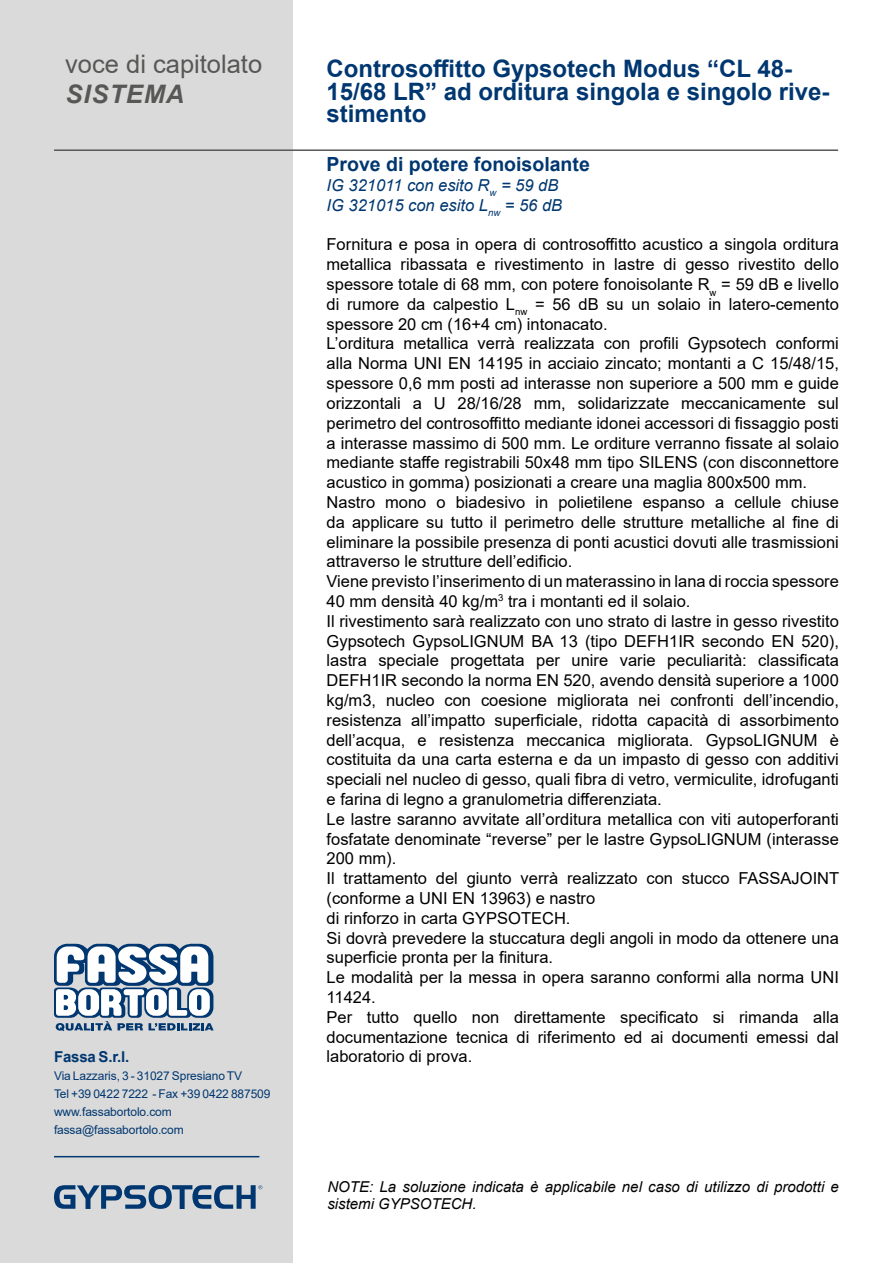
<style>
.page{position:relative;width:893px;height:1263px;background:#fff}
.page>*{position:absolute;margin:0;border:0;box-sizing:border-box;transform-origin:0 0}
.t1{font:25.5px "Arial";color:#575756}
.t2{font:italic 700 25.5px "Arial";letter-spacing:.035em;color:#575756}
.t3{font:700 24px/22.5px "Arial";color:#003770}
.t4{font:700 19.5px "Arial";color:#003770}
.t5{font:16.5px/19.8px "Arial";color:#000}
.t6{font:italic 16.5px/19.8px "Arial";color:#003770}
.t7{font:italic 15px/16.5px "Arial";color:#000}
.t8{font:700 15px "Arial";letter-spacing:-.01em;color:#003770}
.t9{font:12px/18px "Arial";letter-spacing:-.01em;color:#003770}
</style>
<div class="page">
<div style="left:0;top:0;width:293px;height:1263px;background:#dadada"></div>
<svg style="left:54px;top:943px;width:160px;height:88px"></svg>
<svg style="left:54px;top:1185px;width:208px;height:24px"></svg>
<hr style="left:54px;top:1156px;width:205px;height:1px;background:#003770">
<hr style="left:54px;top:149px;width:784px;height:2px;background:#575756">
<h1 class="t1" style="left:65px;top:46px;width:199px">voce di capitolato</h1>
<h1 class="t2" style="left:66px;top:77px;width:120px">SISTEMA</h1>
<p class="t8" style="left:54px;top:1046px;width:77px">Fassa S.r.l.</p>
<p class="t9" style="left:54px;top:1067px;width:218px">Via Lazzaris, 3 - 31027 Spresiano TV<br>Tel +39 0422 7222 - Fax +39 0422 887509 www.fassabortolo.com fassa@fassabortolo.com</p>
<h2 class="t3" style="left:327px;top:58px;width:504px">Controsoffitto Gypsotech Modus “CL 48-<br>15/68 LR” ad orditura singola e singolo rive&shy;stimento</h2>
<p class="t4" style="left:327px;top:151px;width:265px">Prove di potere fonoisolante</p>
<p class="t6" style="left:327px;top:176px;width:237px">IG 321011 con esito R<sub>w</sub> = 59 dB<br>IG 321015 con esito L<sub>nw</sub> = 56 dB</p>
<p class="t5" style="left:327px;top:235px;width:514px">Fornitura e posa in opera di controsoffitto acustico a singola orditura metallica ribassata e rivestimento in lastre di gesso rivestito dello spessore totale di 68 mm, con potere fonoisolante R<sub>w</sub> = 59 dB e livello di rumore da calpestio L<sub>nw</sub> = 56 dB su un solaio in latero-cemento spessore 20 cm (16+4 cm) intonacato.<br>L’orditura metallica verrà realizzata con profili Gypsotech conformi alla Norma UNI EN 14195 in acciaio zincato; montanti a C 15/48/15, spessore 0,6 mm posti ad interasse non superiore a 500 mm e guide orizzontali a U 28/16/28 mm, solidarizzate meccanicamente sul perimetro del controsoffitto mediante idonei accessori di fissaggio posti a interasse massimo di 500 mm. Le orditure verranno fissate al solaio mediante staffe registrabili 50x48 mm tipo SILENS (con disconnettore acustico in gomma) posizionati a creare una maglia 800x500 mm.<br>Nastro mono o biadesivo in polietilene espanso a cellule chiuse da applicare su tutto il perimetro delle strutture metalliche al fine di eliminare la possibile presenza di ponti acustici dovuti alle trasmissioni attraverso le strutture dell’edificio.<br>Viene previsto l’inserimento di un materassino in lana di roccia spessore 40 mm densità 40 kg/m<sup>3</sup> tra i montanti ed il solaio.<br>Il rivestimento sarà realizzato con uno strato di lastre in gesso rivestito Gypsotech GypsoLIGNUM BA 13 (tipo DEFH1IR secondo EN 520), lastra speciale progettata per unire varie peculiarità: classificata DEFH1IR secondo la norma EN 520, avendo densità superiore a 1000 kg/m3, nucleo con coesione migliorata nei confronti dell’incendio, resistenza all’impatto superficiale, ridotta capacità di assorbimento dell’acqua, e resistenza meccanica migliorata. GypsoLIGNUM è costituita da una carta esterna e da un impasto di gesso con additivi speciali nel nucleo di gesso, quali fibra di vetro, vermiculite, idrofuganti e farina di legno a granulometria differenziata.<br>Le lastre saranno avvitate all’orditura metallica con viti autoperforanti fosfatate denominate “reverse” per le lastre GypsoLIGNUM (interasse 200 mm).<br>Il trattamento del giunto verrà realizzato con stucco FASSAJOINT (conforme a UNI EN 13963) e nastro<br>di rinforzo in carta GYPSOTECH.<br>Si dovrà prevedere la stuccatura degli angoli in modo da ottenere una superficie pronta per la finitura.<br>Le modalità per la messa in opera saranno conformi alla norma UNI 11424.<br>Per tutto quello non direttamente specificato si rimanda alla documentazione tecnica di riferimento ed ai documenti emessi dal laboratorio di prova.</p>
<p class="t7" style="left:327px;top:1179px;width:513px">NOTE: La soluzione indicata è applicabile nel caso di utilizzo di prodotti e sistemi GYPSOTECH.</p>
</div>
